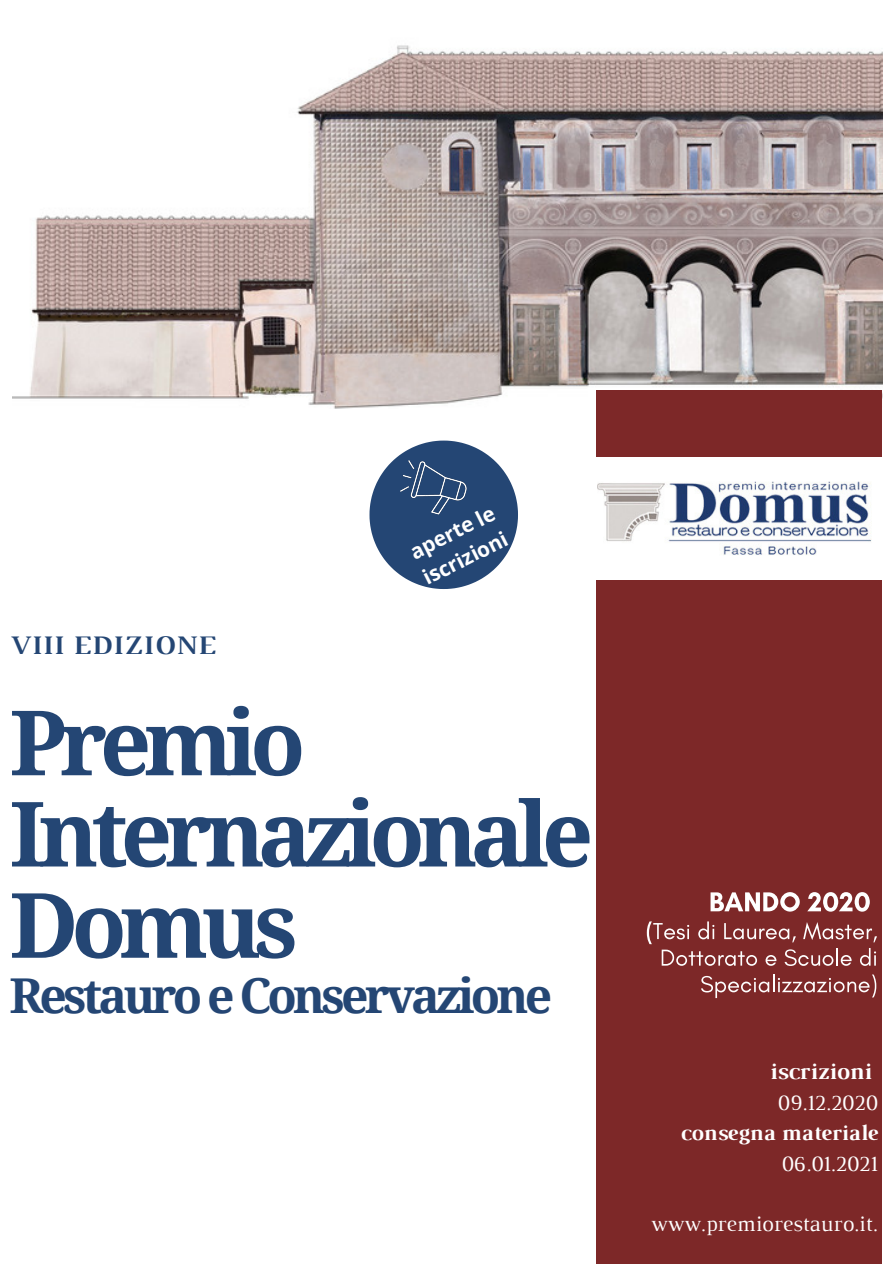
<style>
.page{position:relative;width:894px;height:1264px;background:#fff}
.page>*{position:absolute;margin:0;border:0;box-sizing:border-box;transform-origin:0 0}
.t1{font:700 90.15px/91.2px "Droid Serif";letter-spacing:-.08em;color:#244674}
.t2{font:700 48px "Droid Serif";letter-spacing:-.08em;color:#244674}
.t3{font:700 27.3px "Luthier";letter-spacing:.04em;color:#244674}
.t4{font:700 23.55px "Luthier";color:#fff}
.t5{font:22.2px "Luthier";color:#fff}
.t6{font:700 22.2px "Luthier";color:#fff}
.t7{font:700 20.7px/28.5px "Open Sans";color:#fff}
</style>
<div class="page">
<img style="left:12px;top:45px;width:870px;height:363px">
<div style="left:596px;top:391px;width:285px;height:872px;background:#7d2828"></div>
<svg style="left:369px;top:440px;width:149px;height:149px"></svg>
<img style="left:401px;top:460px;width:65px;height:54px">
<svg style="left:710px;top:892px;width:89px;height:19px"></svg>
<svg style="left:807px;top:892px;width:62px;height:19px"></svg>
<svg style="left:646px;top:921px;width:230px;height:44px"></svg>
<svg style="left:701px;top:974px;width:175px;height:24px"></svg>
<img style="left:596px;top:457px;width:285px;height:122px">
<p class="t3" style="left:10px;top:635px;width:207px">VIII EDIZIONE</p>
<p class="t7" style="left:404px;top:540px;width:94px;rotate:-27deg">aperte le iscrizioni</p>
<h1 class="t1" style="left:10px;top:698px;width:585px">Premio<br>Internazionale<br>Domus</h1>
<h2 class="t2" style="left:10px;top:968px;width:544px">Restauro e Conservazione</h2>
<p class="t4" style="left:769px;top:1062px;width:103px">iscrizioni</p>
<p class="t5" style="left:777px;top:1094px;width:101px">09.12.2020</p>
<p class="t6" style="left:679px;top:1125px;width:199px">consegna materiale</p>
<p class="t5" style="left:781px;top:1155px;width:97px">06.01.2021</p>
<p class="t5" style="left:651px;top:1215px;width:228px">www.premiorestauro.it.</p>
</div>
